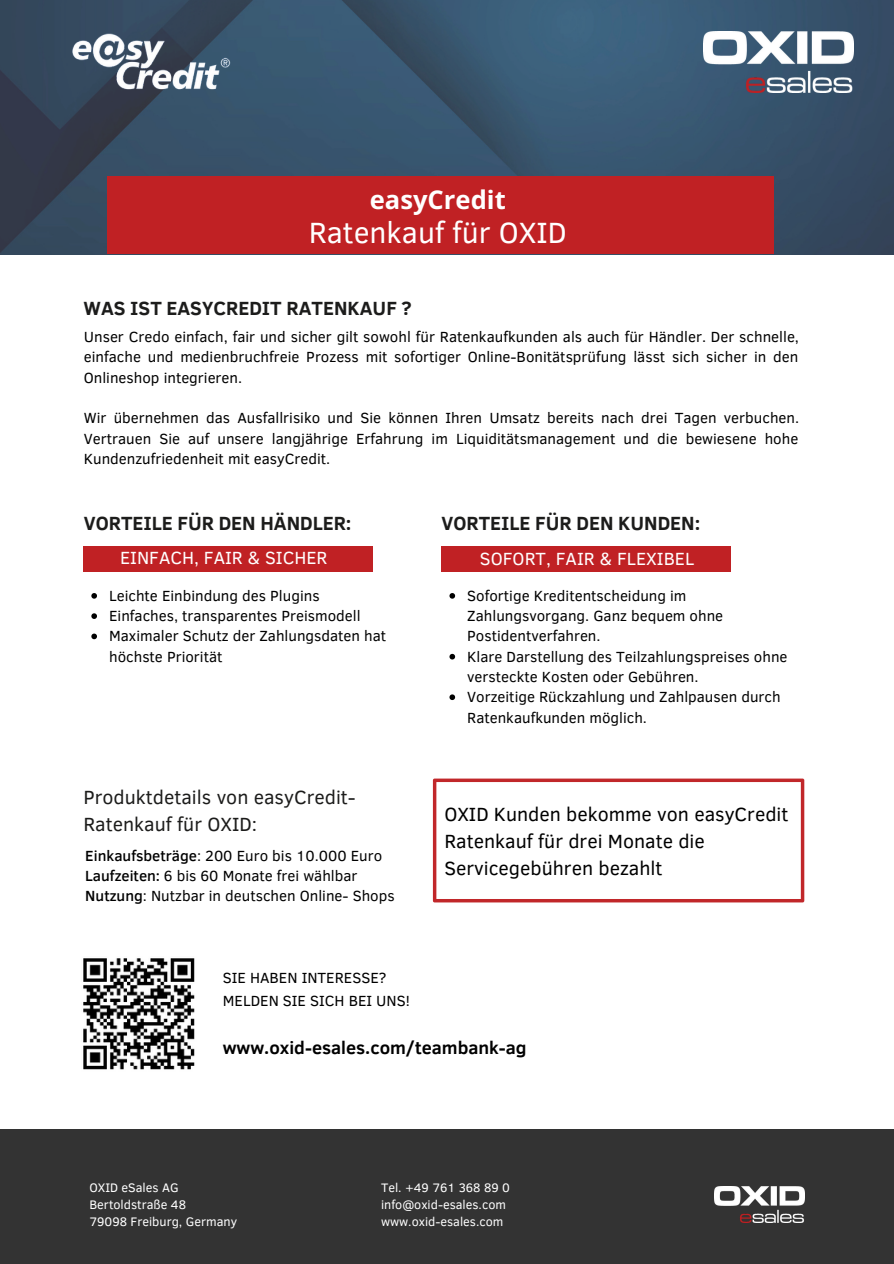
<style>
.page{position:relative;width:894px;height:1264px;background:#fff}
.page>*{position:absolute;margin:0;border:0;box-sizing:border-box;transform-origin:0 0}
.t1{font:30px "Clear Sans";color:#fff}
.t2{font:700 25.5px "Open Sans";color:#fff}
.t3{font:19.5px/27px "Clear Sans";color:#000}
.t4{font:700 19.5px "Clear Sans";color:#1c1c1b}
.t5{font:19.5px/27px "Clear Sans";color:#1c1c1b}
.t6{font:18px "Clear Sans";color:#fff}
.t7{font:700 18px "Clear Sans";color:#000}
.t8{font:15px/20.2px "Clear Sans";color:#000}
.t9{font:12.6px/17px "Clear Sans";color:#fff}
.s1{font-weight:500}
</style>
<div class="page">
<img style="left:0;top:0;width:893px;height:254px">
<div style="left:107px;top:176px;width:666px;height:78px;background:#c02124"></div>
<div style="left:441px;top:546px;width:289px;height:25px;background:#c02124"></div>
<div style="left:0;top:1129px;width:892px;height:134px;background:#333"></div>
<img style="left:714px;top:1186px;width:90px;height:36px">
<img style="left:48px;top:33px;width:206px;height:58px">
<div style="left:83px;top:546px;width:289px;height:25px;background:#c02124"></div>
<img style="left:703px;top:32px;width:150px;height:61px">
<svg style="left:433px;top:778px;width:371px;height:124px"></svg>
<img style="left:83px;top:958px;width:112px;height:112px">
<svg style="left:91px;top:593px;width:6px;height:5px"></svg>
<svg style="left:91px;top:613px;width:6px;height:6px"></svg>
<svg style="left:91px;top:633px;width:6px;height:6px"></svg>
<svg style="left:449px;top:593px;width:6px;height:5px"></svg>
<svg style="left:449px;top:654px;width:6px;height:5px"></svg>
<svg style="left:449px;top:694px;width:6px;height:6px"></svg>
<h2 class="t2" style="left:370px;top:182px;width:137px">easyCredit</h2>
<h1 class="t1" style="left:308px;top:210px;width:259px">Ratenkauf für OXID</h1>
<h3 class="t4" style="left:83px;top:294px;width:330px">WAS IST EASYCREDIT RATENKAUF ?</h3>
<p class="t8" style="left:84px;top:326px;width:716px;text-align:justify">Unser Credo einfach, fair und sicher gilt sowohl für Ratenkaufkunden als auch für Händler. Der schnelle, einfache und medienbruchfreie Prozess mit sofortiger Online-Bonitätsprüfung lässt sich sicher in den Onlineshop integrieren.</p>
<p class="t8" style="left:84px;top:407px;width:716px;text-align:justify">Wir ü bernehmen das Ausfallrisiko und Sie können Ihren Umsatz bereits nach drei Tagen verbuchen.<br>Vertrauen Sie auf unsere langjährige Erfahrung im Liquiditätsmanagement und die bewiesene hohe Kundenzufriedenheit mit easyCredit.</p>
<h3 class="t4" style="left:84px;top:509px;width:269px">VORTEILE FÜR DEN HÄNDLER:</h3>
<p class="t6" style="left:120px;top:544px;width:209px">EINFACH, FAIR &amp; SICHER</p>
<p class="t8" style="left:109px;top:584px;width:278px">Leichte Einbindung des Plugins Einfaches, transparentes Preismodell Maximaler Schutz der Zahlungsdaten hat höchste Priorität</p>
<h3 class="t5" style="left:83px;top:783px;width:274px">Produktdetails von easyCredit-<br>Ratenkauf für OXID:</h3>
<p class="t8" style="left:85px;top:844px;width:311px"><span class="s1">Einkaufsbeträge</span>: 200 Euro bis 10.000 Euro<br><span class="s1">Laufzeiten:</span> 6 bis 60 Monate frei wä hlbar<br><span class="s1">Nutzung</span>: Nutzbar in deutschen Online- Shops</p>
<h3 class="t4" style="left:441px;top:509px;width:260px">VORTEILE FÜR DEN KUNDEN:</h3>
<p class="t6" style="left:480px;top:545px;width:216px">SOFORT, FAIR &amp; FLEXIBEL</p>
<p class="t8" style="left:467px;top:584px;width:322px">Sofortige Kreditentscheidung im Zahlungsvorgang. Ganz bequem ohne Postidentverfahren.<br>Klare Darstellung des Teilzahlungspreises ohne versteckte Kosten oder Gebü hren.<br>Vorzeitige Rückzahlung und Zahlpausen durch Ratenkaufkunden möglich.</p>
<h3 class="t3" style="left:444px;top:799px;width:345px">OXID Kunden bekomme von easyCredit<br>Ratenkauf für drei Monate die<br>Servicegebühren bezahlt</h3>
<p class="t8" style="left:223px;top:965px;width:188px;line-height:23.4px">SIE HABEN INTERESSE?<br>MELDEN SIE SICH BEI UNS!</p>
<p class="t7" style="left:223px;top:1034px;width:305px">www.oxid-esales.com/teambank-ag</p>
<p class="t9" style="left:89px;top:1178px;width:149px">OXID eSales AG<br>Bertoldstraße 48<br>79098 Freiburg, Germany</p>
<p class="t9" style="left:381px;top:1178px;width:130px">Tel. +49 761 368 89 0 info@oxid-esales.com www.oxid-esales.com</p>
</div>
